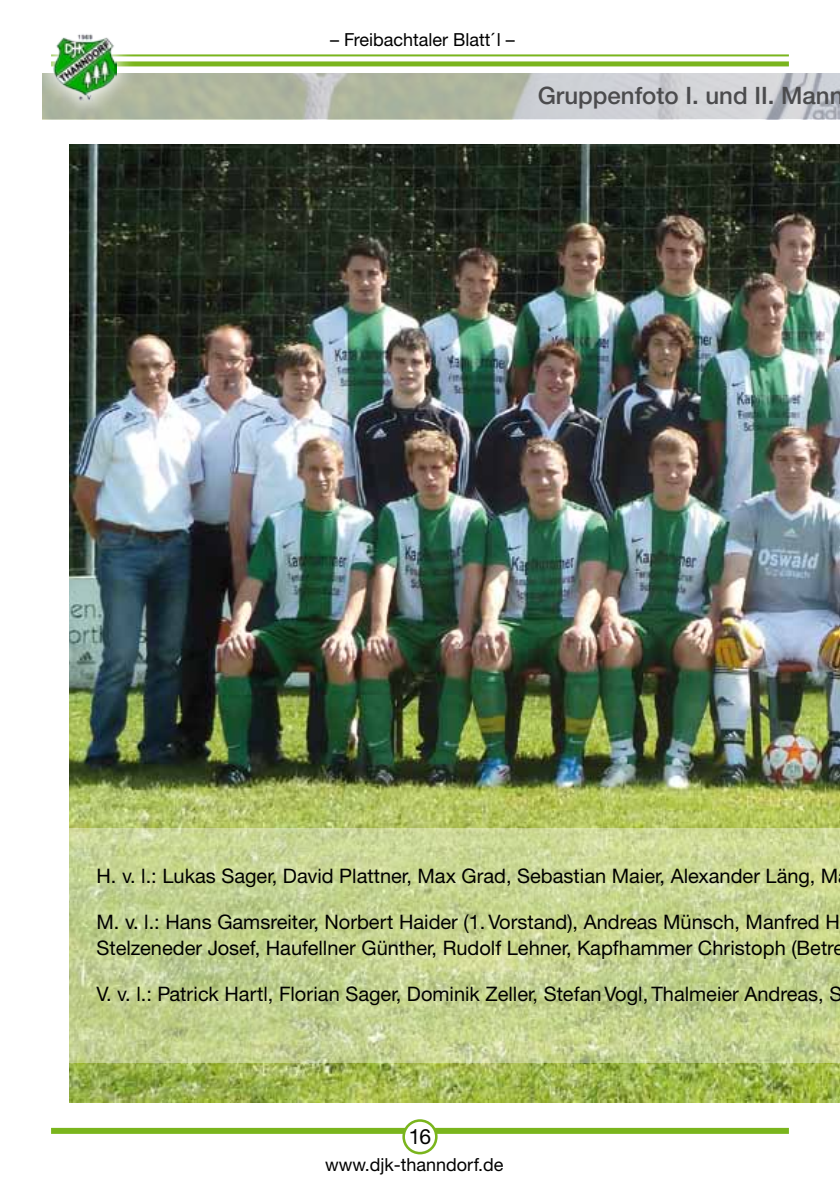
<style>
.page{position:relative;width:840px;height:1191px;background:#fff}
.page>*{position:absolute;margin:0;border:0;box-sizing:border-box;transform-origin:0 0}
.t1{font:500 24px "Helvetica Neue CE";color:#4b4b4d}
.t2{font:21px "Helvetica Neue CE";color:#000}
.t3{font:20px/26px "Helvetica Neue CE";color:#000}
.t4{font:18px "Helvetica Neue CE";color:#000}
</style>
<div class="page">
<div style="left:51px;top:1127px;width:737px;height:6px;background:#7ab51d"></div>
<div style="left:403px;top:1120px;width:33px;height:33px;background:#fff;border-radius:50%"></div>
<div style="left:402px;top:1119px;width:35px;height:35px;border:3px solid #7ab51d;border-radius:50%"></div>
<div style="left:51px;top:61px;width:737px;height:5px;background:#7ab51d"></div>
<hr style="left:51px;top:54px;width:737px;height:2px;background:#7ab51d">
<img style="left:137px;top:74px;width:702px;height:45px">
<div style="left:34px;top:13px;width:103px;height:107px;background:#fff;opacity:.91"></div>
<img style="left:53px;top:33px;width:64px;height:67px">
<img style="left:69px;top:144px;width:770px;height:958px">
<svg style="left:69px;top:828px;width:770px;height:234px;background:#c6d392"></svg>
<p class="t4" style="left:330px;top:29px;width:186px">– Freibachtaler Blatt´ l –</p>
<p class="t1" style="left:537px;top:81px;width:307px">Gruppenfoto I. und II. Mann</p>
<p class="t3" style="left:96px;top:863px;width:743px">H. v. l.: Lukas Sager, David Plattner, Max Grad, Sebastian Maier, Alexander Läng, M</p>
<p class="t3" style="left:96px;top:909px;width:749px">M. v. l.: Hans Gamsreiter, Norbert Haider (1. Vorstand), Andreas Münsch, Manfred H<br>Stelzeneder Josef, Haufellner Günther, Rudolf Lehner, Kapfhammer Christoph (Betre</p>
<p class="t3" style="left:96px;top:981px;width:747px">V. v. l.: Patrick Hartl, Florian Sager, Dominik Zeller, Stefan Vogl, Thalmeier Andreas, S</p>
<p class="t2" style="left:408px;top:1124px;width:24px">16</p>
<p class="t4" style="left:325px;top:1153px;width:180px">www.djk-thanndorf.de</p>
</div>
